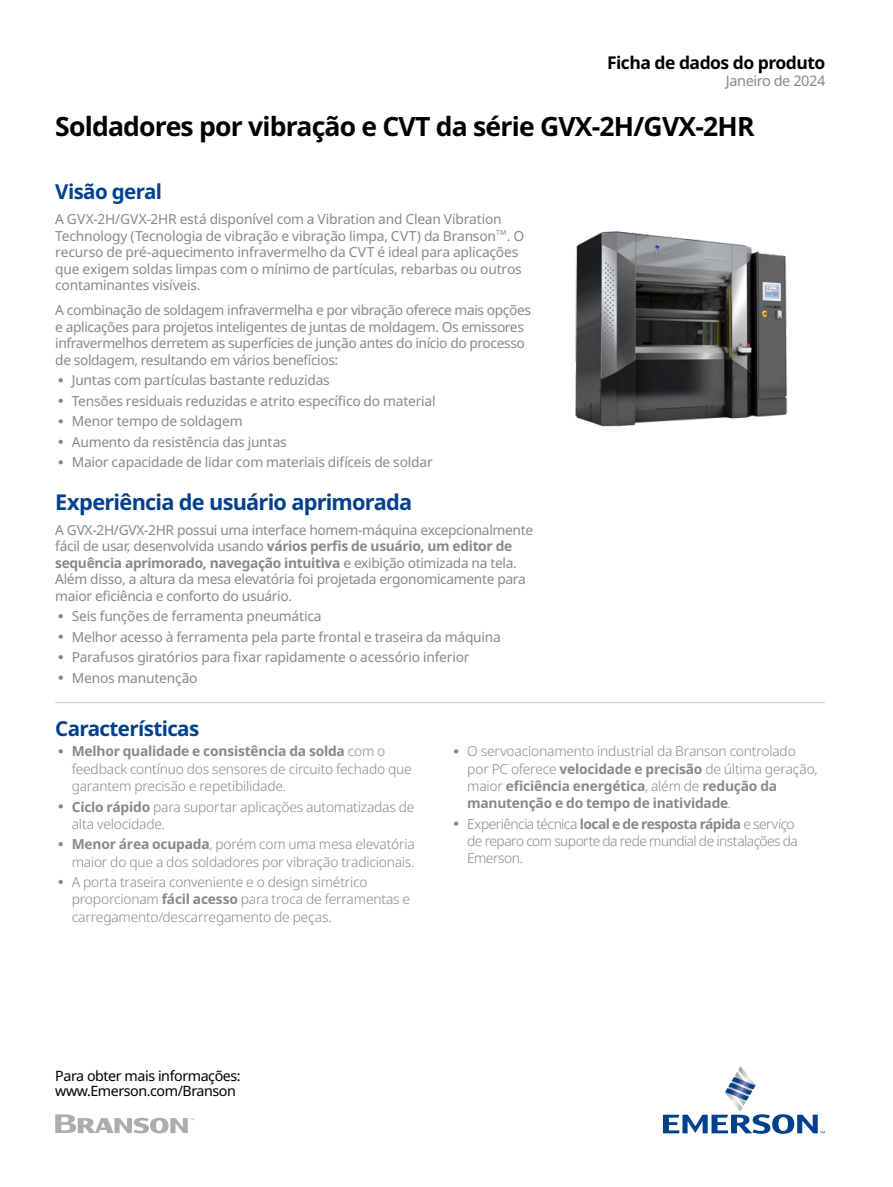
<style>
.page{position:relative;width:893px;height:1187px;background:#fff}
.page>*{position:absolute;margin:0;border:0;box-sizing:border-box;transform-origin:0 0}
.t1{font:700 26.55px "Noto Sans";letter-spacing:-.03em;color:#000}
.t2{font:700 21.75px "Noto Sans";letter-spacing:-.035em;color:#00408c}
.t3{font:700 20.55px "Noto Sans";letter-spacing:-.03em;color:#00408c}
.t4{font:700 17.55px "Noto Sans";letter-spacing:-.03em;color:#000}
.t5{font:14.55px "Noto Sans";letter-spacing:-.03em;color:#898989}
.t6{font:14.25px "Noto Sans";letter-spacing:-.03em;color:#000}
.t7{font:13.8px/16.5px "Noto Sans";letter-spacing:-.02em;color:#898989}
.t8{font:300 13.8px/17.2px "Noto Sans";letter-spacing:-.015em;color:#898989}
.t9{font:300 13.8px/17.2px "Noto Sans";letter-spacing:-.04em;color:#898989}
.s1{font-weight:700}
</style>
<div class="page">
<svg style="left:59px;top:378px;width:4px;height:4px"></svg>
<svg style="left:59px;top:398px;width:4px;height:5px"></svg>
<svg style="left:59px;top:419px;width:4px;height:4px"></svg>
<svg style="left:59px;top:439px;width:4px;height:5px"></svg>
<svg style="left:59px;top:460px;width:4px;height:4px"></svg>
<svg style="left:59px;top:614px;width:4px;height:4px"></svg>
<svg style="left:59px;top:634px;width:4px;height:4px"></svg>
<svg style="left:59px;top:655px;width:4px;height:4px"></svg>
<svg style="left:59px;top:675px;width:4px;height:4px"></svg>
<hr style="left:55px;top:702px;width:770px;height:1px;background:#d3d3d4">
<svg style="left:59px;top:749px;width:4px;height:4px"></svg>
<svg style="left:59px;top:804px;width:4px;height:4px"></svg>
<svg style="left:59px;top:842px;width:4px;height:4px"></svg>
<svg style="left:59px;top:879px;width:4px;height:5px"></svg>
<svg style="left:454px;top:749px;width:4px;height:4px"></svg>
<svg style="left:454px;top:821px;width:4px;height:4px"></svg>
<img style="left:575px;top:231px;width:213px;height:196px">
<svg style="left:663px;top:1066px;width:162px;height:67px"></svg>
<svg style="left:55px;top:1114px;width:139px;height:19px"></svg>
<p class="t4" style="left:607px;top:52px;width:220px">Ficha de dados do produto</p>
<p class="t5" style="left:726px;top:73px;width:101px">Janeiro de 2024</p>
<p class="t1" style="left:55px;top:111px;width:701px">Soldadores por vibração e CVT da série GVX-2H/GVX-2HR</p>
<p class="t3" style="left:55px;top:180px;width:108px">Visão geral</p>
<p class="t7" style="left:55px;top:211px;width:470px">A GVX-2H/GVX-2HR está disponível com a Vibration and Clean Vibration Technology (Tecnologia de vibração e vibração limpa, CVT) da Branson<sup>TM</sup>. O recurso de pré-aquecimento infravermelho da CVT é ideal para aplicações que exigem soldas limpas com o mínimo de partículas, rebarbas ou outros contaminantes visíveis.</p>
<p class="t7" style="left:55px;top:302px;width:477px">A combinação de soldagem infravermelha e por vibração oferece mais opções e aplicações para projetos inteligentes de juntas de moldagem. Os emissores infravermelhos derretem as superfícies de junção antes do início do processo de soldagem, resultando em vários benefícios:</p>
<p class="t7" style="left:72px;top:372px;width:260px">Juntas com partículas bastante reduzidas</p>
<p class="t7" style="left:72px;top:393px;width:365px">Tensões residuais reduzidas e atrito específico do material</p>
<p class="t7" style="left:72px;top:413px;width:172px">Menor tempo de soldagem</p>
<p class="t7" style="left:72px;top:434px;width:217px">Aumento da resistência das juntas</p>
<p class="t7" style="left:72px;top:454px;width:362px">Maior capacidade de lidar com materiais difíceis de soldar</p>
<p class="t2" style="left:55px;top:489px;width:359px">Experiência de usuário aprimorada</p>
<p class="t7" style="left:55px;top:521px;width:479px">A GVX-2H/GVX-2HR possui uma interface homem-máquina excepcionalmente fácil de usar, desenvolvida usando <span class="s1">vários perfis de usuário, um editor de sequência aprimorado, navegação intuitiva</span> e exibição otimizada na tela.<br>Além disso, a altura da mesa elevatória foi projetada ergonomicamente para maior eficiência e conforto do usuário.</p>
<p class="t7" style="left:72px;top:608px;width:251px">Seis funções de ferramenta pneumática</p>
<p class="t7" style="left:72px;top:628px;width:431px">Melhor acesso à ferramenta pela parte frontal e traseira da máquina</p>
<p class="t7" style="left:72px;top:649px;width:399px">Parafusos giratórios para fixar rapidamente o acessório inferior</p>
<p class="t7" style="left:72px;top:669px;width:127px">Menos manutenção</p>
<p class="t3" style="left:55px;top:716px;width:146px">Características</p>
<p class="t8" style="left:72px;top:743px;width:342px"><span class="s1">Melhor qualidade e consistência da solda</span> com o feedback contínuo dos sensores de circuito fechado que garantem precisão e repetibilidade.</p>
<p class="t8" style="left:72px;top:798px;width:344px"><span class="s1">Ciclo rápido</span> para suportar aplicações automatizadas de alta velocidade.</p>
<p class="t8" style="left:72px;top:835px;width:344px"><span class="s1">Menor área ocupada</span>, porém com uma mesa elevatória maior do que a dos soldadores por vibração tradicionais.</p>
<p class="t8" style="left:72px;top:873px;width:340px">A porta traseira conveniente e o design simétrico proporcionam <span class="s1">fácil acesso</span> para troca de ferramentas e carregamento/descarregamento de peças.</p>
<p class="t8" style="left:467px;top:743px;width:352px">O servoacionamento industrial da Branson controlado por PC oferece <span class="s1">velocidade e precisão</span> de última geração, maior <span class="s1">eficiência energética</span>, além de <span class="s1">redução da manutenção e do tempo de inatividade</span>.</p>
<p class="t9" style="left:467px;top:815px;width:332px">Experiência técnica <span class="s1">local e de resposta rápida</span> e serviço de reparo com suporte da rede mundial de instalações da<br>Emerson.</p>
<p class="t6" style="left:55px;top:1067px;width:187px">Para obter mais informações:</p>
<p class="t6" style="left:55px;top:1082px;width:182px">www.Emerson.com/Branson</p>
</div>
